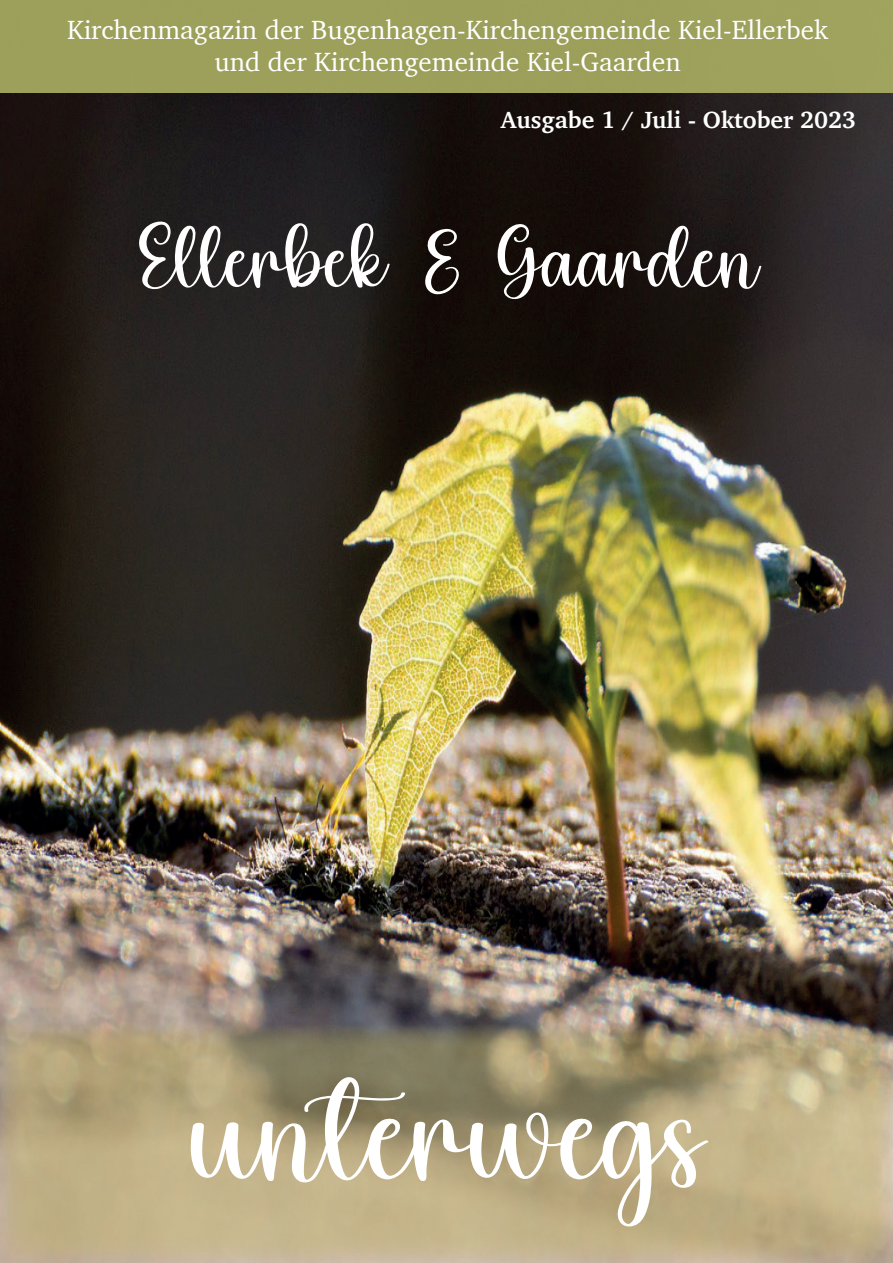
<style>
.page{position:relative;width:893px;height:1263px;background:#fff}
.page>*{position:absolute;margin:0;border:0;box-sizing:border-box;transform-origin:0 0}
.t1{font:150px "Vintage Signature";color:#fff}
.t2{font:90px "Vintage Signature";color:#fff}
.t3{font:27px/32.4px "Charter";color:#fff;text-align:center}
.t4{font:700 24px "Charter";color:#fff}
</style>
<div class="page">
<img style="left:0;top:92px;width:893px;height:933px">
<div style="left:0;top:0;width:893px;height:92px;background:#9ca05a"></div>
<svg style="left:0;top:1025px;width:893px;height:238px"></svg>
<p class="t3" style="left:67px;top:13px;width:762px">Kirchenmagazin der Bugenhagen-Kirchengemeinde Kiel-Ellerbek und der Kirchengemeinde Kiel-Gaarden</p>
<p class="t4" style="left:501px;top:99px;width:357px">Ausgabe 1 / Juli - Oktober 2023</p>
<h2 class="t2" style="left:136px;top:214px;width:625px">Ellerbek &amp; Gaarden</h2>
<h1 class="t1" style="left:190px;top:1058px;width:515px">unterwegs</h1>
</div>
